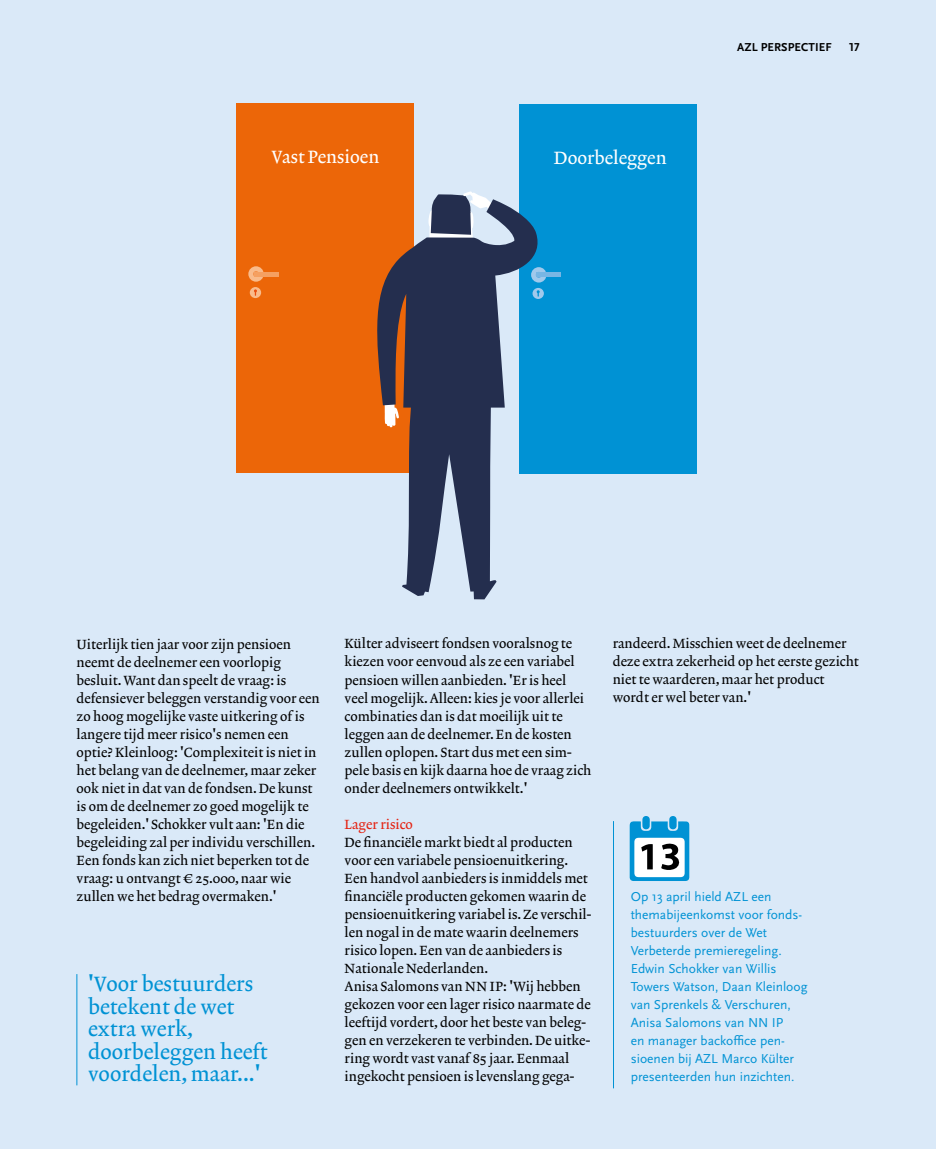
<style>
.page{position:relative;width:936px;height:1149px;background:#fff}
.page>*{position:absolute;margin:0;border:0;box-sizing:border-box;transform-origin:0 0}
.t1{font:21px/22.5px "Lexicon No 2 Roman A";color:#0092d4}
.t2{font:18px "Lexicon No 2 Roman A";color:#fff}
.t3{font:13.5px/18px "Lexicon No 2 Roman A";color:#000}
.t4{font:13.5px/18px "Scala Sans OT";color:#0092d4}
.t5{font:13.5px "Lexicon No 2 Roman A";color:#e42313}
.t6{font:700 12px "Scala Sans OT";letter-spacing:.01em;color:#000}
</style>
<div class="page">
<div style="left:0;top:0;width:935px;height:1148px;background:#dae9f8"></div>
<hr style="left:77px;top:973px;width:1px;height:111px;background:#0092d4">
<div style="left:236px;top:103px;width:178px;height:370px;background:#ec6608"></div>
<div style="left:250px;top:287px;width:11px;height:11px;background:#f9bb8b;border-radius:50%"></div>
<svg style="left:254px;top:289px;width:3px;height:7px"></svg>
<div style="left:248px;top:266px;width:16px;height:15px;background:#f9bb8b;border-radius:50%"></div>
<svg style="left:253px;top:271px;width:6px;height:6px"></svg>
<hr style="left:254px;top:272px;width:24px;height:4px;background:#f5a061">
<div style="left:519px;top:104px;width:177px;height:370px;background:#0092d4"></div>
<svg style="left:531px;top:267px;width:15px;height:15px"></svg>
<hr style="left:537px;top:273px;width:24px;height:4px;background:#78b6e4">
<svg style="left:435px;top:191px;width:52px;height:8px"></svg>
<svg style="left:377px;top:199px;width:166px;height:400px;fill:#242e4e"></svg>
<svg style="left:629px;top:816px;width:60px;height:64px;background:#7cb6d1"></svg>
<hr style="left:613px;top:820px;width:1px;height:267px;background:#0092d4">
<h2 class="t2" style="left:271px;top:146px;width:109px">Vast Pensioen</h2>
<h2 class="t2" style="left:554px;top:147px;width:114px">Doorbeleggen</h2>
<p class="t6" style="left:737px;top:41px;width:96px">AZL PERSPECTIEF</p>
<p class="t6" style="left:849px;top:41px;width:12px">17</p>
<p class="t3" style="left:77px;top:635px;width:245px">Uiterlijk tien jaar voor zijn pensioen neemt de deelnemer een voorlopig besluit. Want dan speelt de vraag: is defensiever beleggen verstandig voor een zo hoog mogelijke vaste uitkering of is langere tijd meer risico's nemen een optie? Kleinloog: 'Complexiteit is niet in het belang van de deelnemer, maar zeker ook niet in dat van de fondsen. De kunst is om de deelnemer zo goed mogelijk te begeleiden.' Schokker vult aan: 'En die begeleiding zal per individu verschillen.<br>Een fonds kan zich niet beperken tot de vraag: u ontvangt € 25.000, naar wie zullen we het bedrag overmaken.'</p>
<p class="t3" style="left:344px;top:635px;width:248px">Külter adviseert fondsen vooralsnog te kiezen voor eenvoud als ze een variabel pensioen willen aanbieden. 'Er is heel veel mogelijk. Alleen: kies je voor allerlei combinaties dan is dat moeilijk uit te leggen aan de deelnemer. En de kosten zullen oplopen. Start dus met een sim&shy;pele basis en kijk daarna hoe de vraag zich onder deelnemers ontwikkelt.'</p>
<p class="t5" style="left:344px;top:815px;width:70px">Lager risico</p>
<p class="t3" style="left:344px;top:833px;width:248px">De financiële markt biedt al producten voor een variabele pensioenuitkering.<br>Een handvol aanbieders is inmiddels met financiële producten gekomen waarin de pensioenuitkering variabel is. Ze verschil&shy;len nogal in de mate waarin deelnemers risico lopen. Een van de aanbieders is Nationale Nederlanden.<br>Anisa Salomons van NN IP: 'Wij hebben gekozen voor een lager risico naarmate de leeftijd vordert, door het beste van beleg&shy;gen en verzekeren te verbinden. De uitke&shy;ring wordt vast vanaf 85 jaar. Eenmaal ingekocht pensioen is levenslang gega-</p>
<h1 class="t1" style="left:88px;top:973px;width:181px">'Voor bestuurders betekent de wet extra werk, doorbeleggen heeft voordelen, maar...'</h1>
<p class="t3" style="left:612px;top:635px;width:248px">randeerd. Misschien weet de deelnemer deze extra zekerheid op het eerste gezicht niet te waarderen, maar het product wordt er wel beter van.'</p>
<p class="t4" style="left:630px;top:887px;width:178px">Op 13 april hield AZL een themabijeenkomst voor fonds&shy;bestuurders over de Wet<br>Verbeterde premieregeling.<br>Edwin Schokker van Willis<br>Towers Watson, Daan Kleinloog van Sprenkels &amp; Verschuren,<br>Anisa Salomons van NN IP<br>en manager backoffice pen&shy;sioenen bij AZL Marco Külter presenteerden hun inzichten.</p>
</div>
